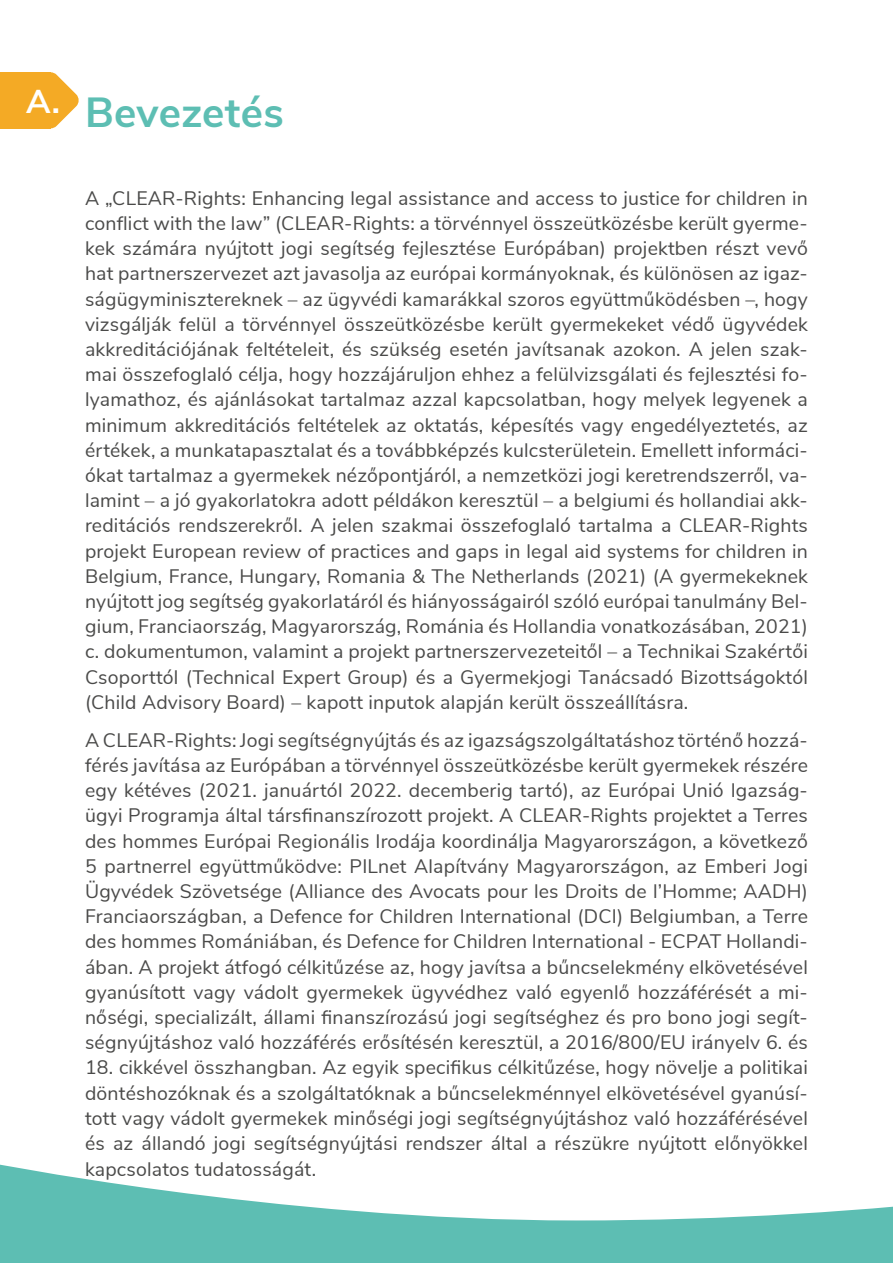
<style>
.page{position:relative;width:893px;height:1263px;background:#fff}
.page>*{position:absolute;margin:0;border:0;box-sizing:border-box;transform-origin:0 0}
.folyo{font:700 42px "Nunito Sans";letter-spacing:.005em;color:#5dbeb3}
.folyo-2{font:700 33px "Nunito Sans";color:#fff}
.folyo-3{font:19.5px/25.2px "Nunito Sans";letter-spacing:.01em;color:#4a4a49;text-align:justify}
</style>
<div class="page">
<svg style="left:22px;top:72px;width:57px;height:57px"></svg>
<div style="left:0;top:72px;width:51px;height:56px;background:#f4aa25"></div>
<div style="left:0;top:1054px;width:893px;height:209px;background:#5dbeb3"></div>
<svg style="left:0;top:1054px;width:893px;height:166px;background:#f1f9f8"></svg>
<p class="folyo-2" style="left:26px;top:77px;width:35px">A.</p>
<p class="folyo" style="left:85px;top:82px;width:200px">Bevezetés</p>
<p class="folyo-3" style="left:85px;top:184px;width:724px">A „CLEAR-Rights: Enhancing legal assistance and access to justice for children in conflict with the law” (CLEAR-Rights: a törvénnyel összeütközésbe került gyerme&shy;kek számára nyújtott jogi segítség fejlesztése Európában) projektben részt vevő hat partnerszervezet azt javasolja az európai kormányoknak, és különösen az igaz&shy;ságügyminisztereknek – az ügyvédi kamarákkal szoros együttműködésben –, hogy vizsgálják felül a törvénnyel összeütközésbe került gyermekeket védő ügyvédek akkreditációjának feltételeit, és szükség esetén javítsanak azokon. A jelen szak&shy;mai összefoglaló célja, hogy hozzájáruljon ehhez a felülvizsgálati és fejlesztési fo&shy;lyamathoz, és ajánlásokat tartalmaz azzal kapcsolatban, hogy melyek legyenek a minimum akkreditációs feltételek az oktatás, képesítés vagy engedélyeztetés, az értékek, a munkatapasztalat és a továbbképzés kulcsterületein. Emellett informáci&shy;ókat tartalmaz a gyermekek nézőpontjáról, a nemzetközi jogi keretrendszerről, va&shy;lamint – a jó gyakorlatokra adott példákon keresztül – a belgiumi és hollandiai akk&shy;reditációs rendszerekről. A jelen szakmai összefoglaló tartalma a CLEAR-Rights projekt European review of practices and gaps in legal aid systems for children in Belgium, France, Hungary, Romania &amp; The Netherlands (2021) (A gyermekeknek nyújtott jog segítség gyakorlatáról és hiányosságairól szóló európai tanulmány Bel&shy;gium, Franciaország, Magyarország, Románia és Hollandia vonatkozásában, 2021) c. dokumentumon, valamint a projekt partnerszervezeteitől – a Technikai Szakértői Csoporttól (Technical Expert Group) és a Gyermekjogi Tanácsadó Bizottságoktól (Child Advisory Board) – kapott inputok alapján került összeállításra.</p>
<p class="folyo-3" style="left:85px;top:726px;width:724px">A CLEAR-Rights: Jogi segítségnyújtás és az igazságszolgáltatáshoz történő hozzá&shy;férés javítása az Európában a törvénnyel összeütközésbe került gyermekek részére egy kétéves (2021. januártól 2022. decemberig tartó), az Európai Unió Igazság&shy;ügyi Programja által társfinanszírozott projekt. A CLEAR-Rights projektet a Terres des hommes Európai Regionális Irodája koordinálja Magyarországon, a következő 5 partnerrel együttműködve: PILnet Alapítvány Magyarországon, az Emberi Jogi Ügyvédek Szövetsége (Alliance des Avocats pour les Droits de l’Homme; AADH)<br>Franciaországban, a Defence for Children International (DCI) Belgiumban, a Terre des hommes Romániában, és Defence for Children International - ECPAT Hollandi&shy;ában. A projekt átfogó célkitűzése az, hogy javítsa a bűncselekmény elkövetésével gyanúsított vagy vádolt gyermekek ügyvédhez való egyenlő hozzáférését a mi&shy;nőségi, specializált, állami finanszírozású jogi segítséghez és pro bono jogi segít&shy;ségnyújtáshoz való hozzáférés erősítésén keresztül, a 2016/800/EU irányelv 6. és</p>
<p class="folyo-3" style="left:85px;top:1054px;width:724px">18. cikkével összhangban. Az egyik specifikus célkitűzése, hogy növelje a politikai döntéshozóknak és a szolgáltatóknak a bűncselekménnyel elkövetésével gyanúsí&shy;tott vagy vádolt gyermekek minőségi jogi segítségnyújtáshoz való hozzáférésével és az állandó jogi segítségnyújtási rendszer által a részükre nyújtott előnyökkel kapcsolatos tudatosságát.</p>
</div>
